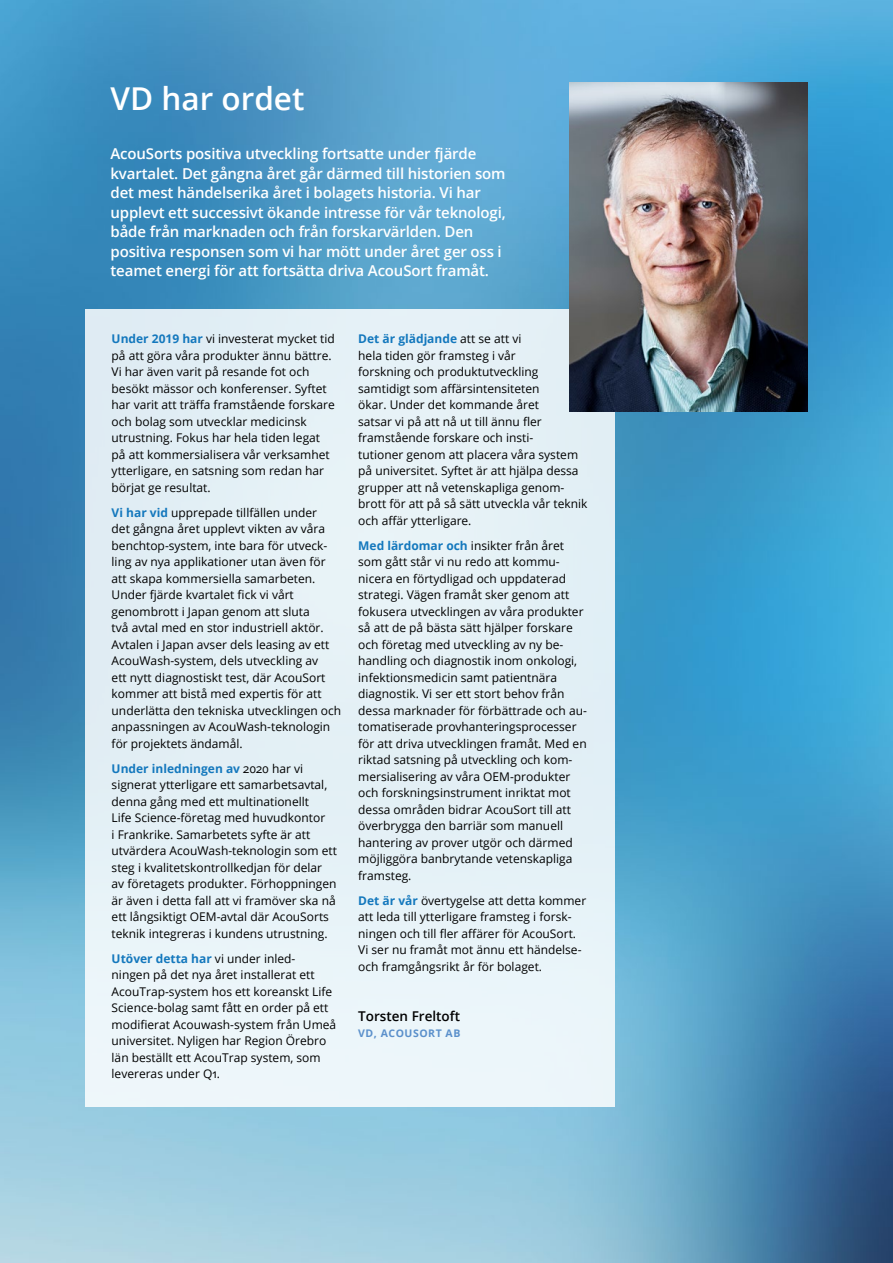
<style>
.page{position:relative;width:893px;height:1263px;background:#fff}
.page>*{position:absolute;margin:0;border:0;box-sizing:border-box;transform-origin:0 0}
.t1{font:600 31.5px "Open Sans";color:#fff}
.Ingress{font:600 15px/19.5px "Open Sans";letter-spacing:-.01em;color:#fff}
.Styrelse_namn{font:600 13.5px "Open Sans";color:#000}
.Normal_inlednande{font:12px/16.5px "Open Sans";color:#000}
.Styrelse_titel{font:700 10.5px "Open Sans";letter-spacing:.05em;color:#5b90cb}
.s1{font-weight:700;color:#1478bd}
</style>
<div class="page">
<img style="left:0;top:0;width:893px;height:1263px">
<div style="left:85px;top:309px;width:529px;height:798px;background:#e5f1f6"></div>
<img style="left:570px;top:83px;width:238px;height:329px">
<h1 class="t1" style="left:111px;top:76px;width:195px">VD har ordet</h1>
<p class="Ingress" style="left:111px;top:144px;width:397px">AcouSorts positiva utveckling fortsatte under fjärde kvartalet. Det gångna året går därmed till historien som det mest händelserika året i bolagets historia. Vi har upplevt ett successivt ökande intresse för vår teknologi, både från marknaden och från forskarvärlden. Den positiva responsen som vi har mött under året ger oss i teamet energi för att fortsätta driva AcouSort framåt.</p>
<p class="Normal_inlednande" style="left:112px;top:330px;width:225px"><span class="s1">Under 2019 har</span> vi investerat mycket tid på att göra våra produkter ännu bättre.<br>Vi har även varit på resande fot och besökt mässor och konferenser. Syftet har varit att träffa framstående forskare och bolag som utvecklar medicinsk utrustning. Fokus har hela tiden legat på att kommersialisera vår verksamhet ytterligare, en satsning som redan har börjat ge resultat.</p>
<p class="Normal_inlednande" style="left:112px;top:504px;width:231px"><span class="s1">Vi har vid</span> upprepade tillfällen under<br>det gångna året upplevt vikten av våra benchtop-system, inte bara för utveck&shy;ling av nya applikationer utan även för att skapa kommersiella samarbeten.<br>Under fjärde kvartalet fick vi vårt genombrott i Japan genom att sluta<br>två avtal med en stor industriell aktör.<br>Avtalen i Japan avser dels leasing av ett AcouWash-system, dels utveckling av<br>ett nytt diagnostiskt test, där AcouSort kommer att bistå med expertis för att underlätta den tekniska utvecklingen och anpassningen av AcouWash-teknologin för projektets ändamål.</p>
<p class="Normal_inlednande" style="left:112px;top:760px;width:227px"><span class="s1">Under inledningen av</span> 2020 har vi signerat ytterligare ett samarbetsavtal, denna gång med ett multinationellt<br>Life Science-företag med huvudkontor<br>i Frankrike. Samarbetets syfte är att utvärdera AcouWash-teknologin som ett steg i kvalitetskontrollkedjan för delar av företagets produkter. Förhoppningen är även i detta fall att vi framöver ska nå ett långsiktigt OEM-avtal där AcouSorts teknik integreras i kundens utrustning.</p>
<p class="Normal_inlednande" style="left:112px;top:950px;width:226px"><span class="s1">Utöver detta har</span> vi under inled&shy;ningen på det nya året installerat ett AcouTrap-system hos ett koreanskt Life Science-bolag samt fått en order på ett modifierat Acouwash-system från Umeå universitet. Nyligen har Region Örebro län beställt ett AcouTrap system, som levereras under Q1.</p>
<p class="Normal_inlednande" style="left:358px;top:330px;width:231px"><span class="s1">Det är glädjande</span> att se att vi<br>hela tiden gör framsteg i vår<br>forskning och produktutveckling samtidigt som affärsintensiteten<br>ökar. Under det kommande året<br>satsar vi på att nå ut till ännu fler framstående forskare och insti-<br>tutioner genom att placera våra system på universitet. Syftet är att hjälpa dessa grupper att nå vetenskapliga genom&shy;brott för att på så sätt utveckla vår teknik och affär ytterligare.</p>
<p class="Normal_inlednande" style="left:358px;top:537px;width:230px"><span class="s1">Med lärdomar och</span> insikter från året som gått står vi nu redo att kommu&shy;nicera en förtydligad och uppdaterad strategi. Vägen framåt sker genom att fokusera utvecklingen av våra produkter så att de på bästa sätt hjälper forskare och företag med utveckling av ny be&shy;handling och diagnostik inom onkologi, infektionsmedicin samt patientnära diagnostik. Vi ser ett stort behov från dessa marknader för förbättrade och au&shy;tomatiserade provhanteringsprocesser för att driva utvecklingen framåt. Med en riktad satsning på utveckling och kom&shy;mersialisering av våra OEM-produkter och forskningsinstrument inriktat mot dessa områden bidrar AcouSort till att överbrygga den barriär som manuell hantering av prover utgör och därmed möjliggöra banbrytande vetenskapliga framsteg.</p>
<p class="Normal_inlednande" style="left:358px;top:892px;width:229px"><span class="s1">Det är vår</span> övertygelse att detta kommer att leda till ytterligare framsteg i forsk&shy;ningen och till fler affärer för AcouSort.<br>Vi ser nu framåt mot ännu ett händelse&shy;och framgångsrikt år för bolaget.</p>
<p class="Styrelse_namn" style="left:358px;top:1006px;width:103px">Torsten Freltoft</p>
<p class="Styrelse_titel" style="left:358px;top:1026px;width:104px">VD, ACOUSORT AB</p>
</div>
